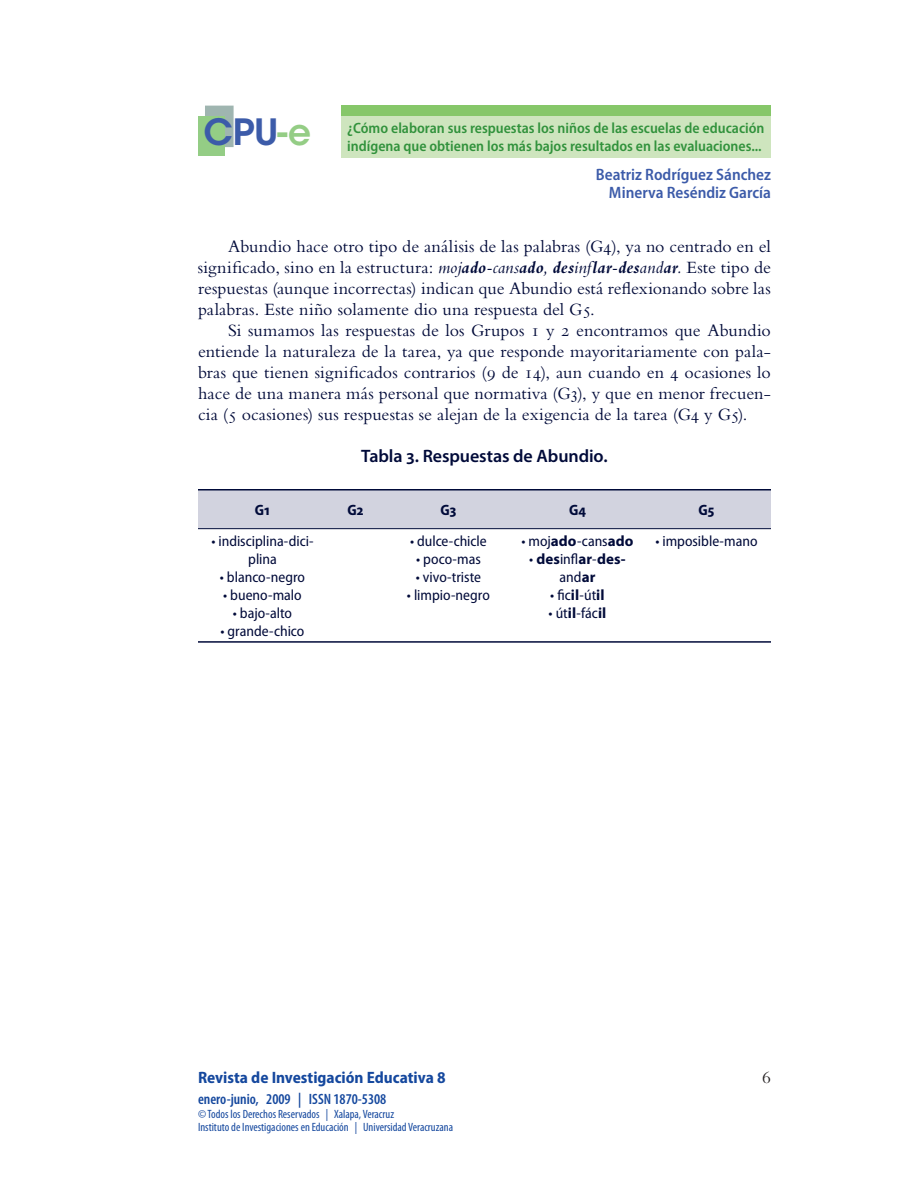
<style>
.page{position:relative;width:918px;height:1188px;background:#fff}
.page>*{position:absolute;margin:0;border:0;box-sizing:border-box;transform-origin:0 0}
.t1{font:600 36px "ITC Avant Garde Std";color:#3c5ba9}
.t2{font:18px/21px "Bembo Std";letter-spacing:.005em;color:#000a39;text-align:justify}
.t3{font:600 18px "Myriad Pro";letter-spacing:-.005em;color:#000a39}
.t4{font:18px "Bembo Std";color:#231f20}
.t5{font:600 semi-condensed 16.5px/18px "Myriad Pro";color:#3c5ba9;text-align:right}
.t6{font:700 semi-condensed 16.5px "Myriad Pro";color:#15489e}
.t7{font:semi-condensed 15px/18px "Myriad Pro";color:#000a39;text-align:center}
.t8{font:600 semi-condensed 15px/18px "Myriad Pro";color:#31923c}
.t9{font:600 condensed 15px "Myriad Pro";color:#15489e}
.t10{font:700 15px/18px "Myriad Pro";letter-spacing:.005em;color:#000a39;text-align:center}
.t11{font:700 semi-condensed 15px "Myriad Pro";letter-spacing:.005em;color:#000a39}
.t12{font:condensed 12px/13.5px "Myriad Pro";color:#15489e}
.s1{color:#94cd85}
.s2{font-style:italic}
.s3{font-weight:700;font-style:italic}
.s4{font-weight:700;font-stretch:normal}
.s5{font-weight:400;font-stretch:semi-condensed}
</style>
<div class="page">
<div style="left:205px;top:106px;width:29px;height:41px;background:#9fb5b0;border:2px solid #9fb5b0"></div>
<div style="left:198px;top:116px;width:27px;height:40px;background:#94cd85"></div>
<div style="left:341px;top:116px;width:430px;height:41px;background:#cee5be"></div>
<div style="left:341px;top:106px;width:430px;height:10px;background:#86c769"></div>
<div style="left:198px;top:490px;width:573px;height:38px;background:#d2d3df"></div>
<hr style="left:198px;top:489px;width:129px;height:1px;background:#000a39">
<hr style="left:327px;top:489px;width:57px;height:1px;background:#000a39">
<hr style="left:384px;top:489px;width:129px;height:1px;background:#000a39">
<hr style="left:513px;top:489px;width:129px;height:1px;background:#000a39">
<hr style="left:642px;top:489px;width:129px;height:1px;background:#000a39">
<hr style="left:198px;top:528px;width:129px;height:1px;background:#000a39">
<hr style="left:327px;top:528px;width:57px;height:1px;background:#000a39">
<hr style="left:384px;top:528px;width:129px;height:1px;background:#000a39">
<hr style="left:513px;top:528px;width:129px;height:1px;background:#000a39">
<hr style="left:642px;top:528px;width:129px;height:1px;background:#000a39">
<hr style="left:198px;top:641px;width:129px;height:2px;background:#000a39">
<hr style="left:327px;top:641px;width:57px;height:2px;background:#000a39">
<hr style="left:384px;top:641px;width:129px;height:2px;background:#000a39">
<hr style="left:513px;top:641px;width:129px;height:2px;background:#000a39">
<hr style="left:642px;top:641px;width:129px;height:2px;background:#000a39">
<h1 class="t1" style="left:203px;top:109px;width:109px">CPU<span class="s1">-e</span></h1>
<p class="t8" style="left:347px;top:120px;width:419px">¿Cómo elaboran sus respuestas los niños de las escuelas de educación indígena que obtienen los más bajos resultados en las evaluaciones...</p>
<p class="t5" style="left:596px;top:166px;width:177px">Beatriz Rodríguez Sánchez<br>Minerva Reséndiz García</p>
<p class="t2" style="left:198px;top:236px;width:574px;text-indent:30px">Abundio hace otro tipo de análisis de las palabras (G4), ya no centrado en el significado, sino en la estructura: <span class="s2">moj</span><span class="s3">ado</span><span class="s2">-cans</span><span class="s3">ado</span><span class="s2">,</span> <span class="s3">des</span><span class="s2">inf</span><span class="s3">lar</span><span class="s2">-</span><span class="s3">des</span><span class="s2">and</span><span class="s3">ar</span><span class="s2">.</span> Este tipo de respuestas (aunque incorrectas) indican que Abundio está reflexionando sobre las palabras. Este niño solamente dio una respuesta del G5.</p>
<p class="t2" style="left:198px;top:320px;width:574px;text-indent:30px">Si sumamos las respuestas de los Grupos 1 y 2 encontramos que Abundio entiende la naturaleza de la tarea, ya que responde mayoritariamente con pala&shy;bras que tienen significados contrarios (9 de 14), aun cuando en 4 ocasiones lo hace de una manera más personal que normativa (G3), y que en menor frecuen&shy;cia (5 ocasiones) sus respuestas se alejan de la exigencia de la tarea (G4 y G5).</p>
<p class="t3" style="left:361px;top:445px;width:248px">Tabla 3. Respuestas de Abundio.</p>
<p class="t11" style="left:255px;top:501px;width:17px">G1</p>
<p class="t11" style="left:347px;top:501px;width:18px">G2</p>
<p class="t11" style="left:441px;top:501px;width:17px">G3</p>
<p class="t11" style="left:569px;top:501px;width:18px">G4</p>
<p class="t11" style="left:699px;top:501px;width:17px">G5</p>
<p class="t7" style="left:211px;top:532px;width:104px">• indisciplina-dici&shy;plina</p>
<p class="t7" style="left:220px;top:568px;width:87px">• blanco-negro</p>
<p class="t7" style="left:223px;top:586px;width:80px">• bueno-malo</p>
<p class="t7" style="left:233px;top:604px;width:61px">• bajo-alto</p>
<p class="t7" style="left:221px;top:622px;width:85px">• grande-chico</p>
<p class="t7" style="left:410px;top:532px;width:78px">• dulce-chicle</p>
<p class="t7" style="left:416px;top:550px;width:66px">• poco-mas</p>
<p class="t7" style="left:416px;top:568px;width:67px">• vivo-triste</p>
<p class="t7" style="left:407px;top:586px;width:85px">• limpio-negro</p>
<p class="t7" style="left:655px;top:532px;width:104px">• imposible‑mano</p>
<p class="t7" style="left:521px;top:532px;width:114px">• moj<span class="s4">ado</span>-cans<span class="s4">ado</span></p>
<p class="t10" style="left:529px;top:549px;width:98px"><span class="s5">•</span> des<span class="s5">infl</span>ar<span class="s5">-</span>des&shy;<span class="s5">and</span>ar</p>
<p class="t7" style="left:550px;top:586px;width:56px">• fic<span class="s4">il</span>-út<span class="s4">il</span></p>
<p class="t7" style="left:549px;top:604px;width:59px">• út<span class="s4">il</span>-fác<span class="s4">il</span></p>
<p class="t6" style="left:198px;top:1069px;width:249px">Revista de Investigación Educativa 8</p>
<p class="t9" style="left:198px;top:1091px;width:190px">enero-junio, 2009 | ISSN 1870-5308</p>
<p class="t12" style="left:198px;top:1107px;width:257px">© Todos los Derechos Reservados | Xalapa, Veracruz<br>Instituto de Investigaciones en Educación | Universidad Veracruzana</p>
<p class="t4" style="left:762px;top:1067px;width:10px">6</p>
</div>
